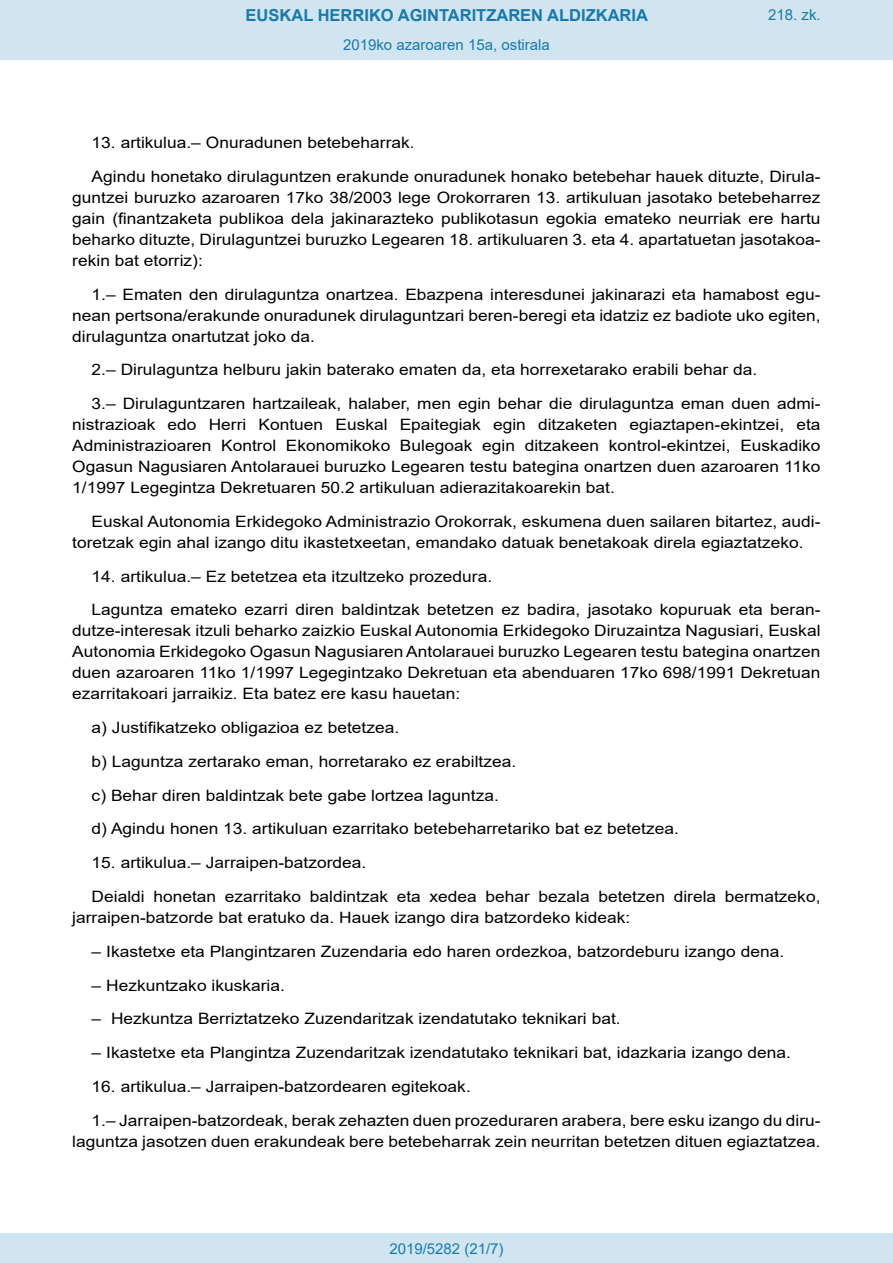
<style>
.page{position:relative;width:893px;height:1263px;background:#fff}
.page>*{position:absolute;margin:0;border:0;box-sizing:border-box;transform-origin:0 0}
.t1{font:700 16.5px "Arial";color:#1879ad}
.BOPVDetalle{font:15.6px/21px "Arial";color:#000;text-align:justify;scale:1.11 1}
.Paginacion_Centro{font:15px "Arial";color:#1879ad}
</style>
<div class="page">
<div style="left:0;top:0;width:893px;height:60px;background:#d0e5f0"></div>
<div style="left:0;top:1233px;width:893px;height:30px;background:#d0e5f0"></div>
<p class="t1" style="left:246px;top:3px;width:404px">EUSKAL HERRIKO AGINTARITZAREN ALDIZKARIA</p>
<p class="Paginacion_Centro" style="left:343px;top:35px;width:208px">2019ko azaroaren 15a, ostirala</p>
<p class="Paginacion_Centro" style="left:768px;top:5px;width:54px">218. zk.</p>
<p class="BOPVDetalle" style="left:92px;top:132px;width:292px">13. artikulua.– Onuradunen betebeharrak.</p>
<p class="BOPVDetalle" style="left:72px;top:166px;width:676px;text-indent:19px">Agindu honetako dirulaguntzen erakunde onuradunek honako betebehar hauek dituzte, Dirula&shy;guntzei buruzko azaroaren 17ko 38/2003 lege Orokorraren 13. artikuluan jasotako betebeharrez gain (finantzaketa publikoa dela jakinarazteko publikotasun egokia emateko neurriak ere hartu beharko dituzte, Dirulaguntzei buruzko Legearen 18. artikuluaren 3. eta 4. apartatuetan jasotakoa&shy;rekin bat etorriz):</p>
<p class="BOPVDetalle" style="left:72px;top:284px;width:676px;text-indent:19px">1.– Ematen den dirulaguntza onartzea. Ebazpena interesdunei jakinarazi eta hamabost egu&shy;nean pertsona/erakunde onuradunek dirulaguntzari beren-beregi eta idatziz ez badiote uko egiten, dirulaguntza onartutzat joko da.</p>
<p class="BOPVDetalle" style="left:92px;top:359px;width:601px">2.– Dirulaguntza helburu jakin baterako ematen da, eta horrexetarako erabili behar da.</p>
<p class="BOPVDetalle" style="left:72px;top:393px;width:676px;text-indent:19px">3.– Dirulaguntzaren hartzaileak, halaber, men egin behar die dirulaguntza eman duen admi&shy;nistrazioak edo Herri Kontuen Euskal Epaitegiak egin ditzaketen egiaztapen-ekintzei, eta Administrazioaren Kontrol Ekonomikoko Bulegoak egin ditzakeen kontrol-ekintzei, Euskadiko Ogasun Nagusiaren Antolarauei buruzko Legearen testu bategina onartzen duen azaroaren 11ko 1/1997 Legegintza Dekretuaren 50.2 artikuluan adierazitakoarekin bat.</p>
<p class="BOPVDetalle" style="left:72px;top:511px;width:676px;text-indent:19px">Euskal Autonomia Erkidegoko Administrazio Orokorrak, eskumena duen sailaren bitartez, audi&shy;toretzak egin ahal izango ditu ikastetxeetan, emandako datuak benetakoak direla egiaztatzeko.</p>
<p class="BOPVDetalle" style="left:92px;top:566px;width:362px">14. artikulua.– Ez betetzea eta itzultzeko prozedura.</p>
<p class="BOPVDetalle" style="left:72px;top:599px;width:676px;text-indent:19px">Laguntza emateko ezarri diren baldintzak betetzen ez badira, jasotako kopuruak eta beran&shy;dutze-interesak itzuli beharko zaizkio Euskal Autonomia Erkidegoko Diruzaintza Nagusiari, Euskal Autonomia Erkidegoko Ogasun Nagusiaren Antolarauei buruzko Legearen testu bategina onartzen duen azaroaren 11ko 1/1997 Legegintzako Dekretuan eta abenduaren 17ko 698/1991 Dekretuan ezarritakoari jarraikiz. Eta batez ere kasu hauetan:</p>
<p class="BOPVDetalle" style="left:92px;top:717px;width:279px">a) Justifikatzeko obligazioa ez betetzea.</p>
<p class="BOPVDetalle" style="left:92px;top:751px;width:384px">b) Laguntza zertarako eman, horretarako ez erabiltzea.</p>
<p class="BOPVDetalle" style="left:92px;top:785px;width:368px">c) Behar diren baldintzak bete gabe lortzea laguntza.</p>
<p class="BOPVDetalle" style="left:92px;top:818px;width:530px">d) Agindu honen 13. artikuluan ezarritako betebeharretariko bat ez betetzea.</p>
<p class="BOPVDetalle" style="left:92px;top:852px;width:249px">15. artikulua.– Jarraipen-batzordea.</p>
<p class="BOPVDetalle" style="left:72px;top:886px;width:676px;text-indent:19px">Deialdi honetan ezarritako baldintzak eta xedea behar bezala betetzen direla bermatzeko, jarraipen-batzorde bat eratuko da. Hauek izango dira batzordeko kideak:</p>
<p class="BOPVDetalle" style="left:92px;top:941px;width:625px">– Ikastetxe eta Plangintzaren Zuzendaria edo haren ordezkoa, batzordeburu izango dena.</p>
<p class="BOPVDetalle" style="left:92px;top:974px;width:176px">– Hezkuntzako ikuskaria.</p>
<p class="BOPVDetalle" style="left:92px;top:1008px;width:478px">– Hezkuntza Berriztatzeko Zuzendaritzak izendatutako teknikari bat.</p>
<p class="BOPVDetalle" style="left:92px;top:1042px;width:632px">– Ikastetxe eta Plangintza Zuzendaritzak izendatutako teknikari bat, idazkaria izango dena.</p>
<p class="BOPVDetalle" style="left:92px;top:1076px;width:343px">16. artikulua.– Jarraipen-batzordearen egitekoak.</p>
<p class="BOPVDetalle" style="left:72px;top:1109px;width:676px;text-align:right">1.– Jarraipen-batzordeak, berak zehazten duen prozeduraren arabera, bere esku izango du diru&shy;laguntza jasotzen duen erakundeak bere betebeharrak zein neurritan betetzen dituen egiaztatzea.</p>
<p class="Paginacion_Centro" style="left:389px;top:1238px;width:116px">2019/5282 (21/7)</p>
</div>
